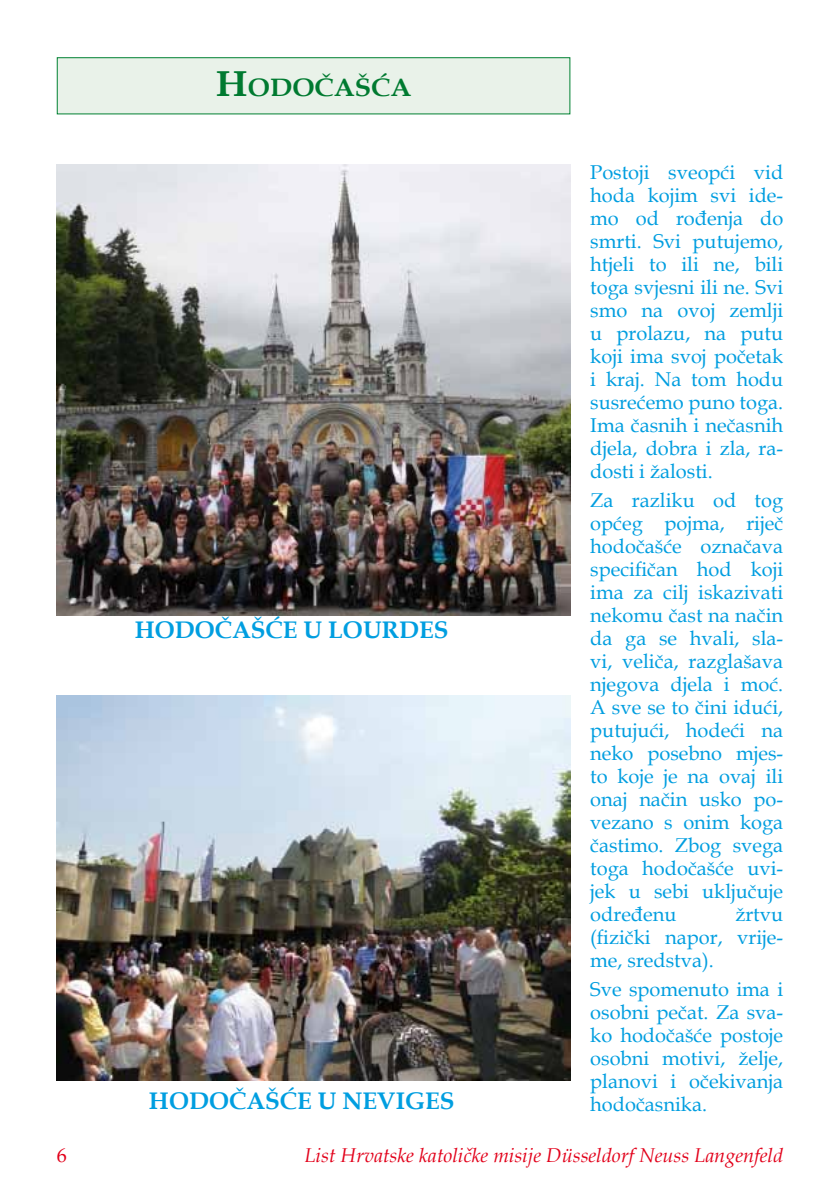
<style>
.page{position:relative;width:840px;height:1191px;background:#fff}
.page>*{position:absolute;margin:0;border:0;box-sizing:border-box;transform-origin:0 0}
.t1{font:700 25.2px "Book Antiqua";color:#007a30;scale:1.06 1}
.t2{font:700 24px "Book Antiqua";color:#009ee0}
.t3{font:20px/23px "Book Antiqua";color:#009ee0;text-align:justify}
.t4{font:italic 20px "Book Antiqua";color:#e2001a}
.t5{font:20px "Book Antiqua";color:#e2001a}
.s1{font-size:36px}
</style>
<div class="page">
<div style="left:57px;top:57px;width:513px;height:57px;background:#e9f2e9;border:1px solid #008132"></div>
<img style="left:57px;top:164px;width:513px;height:451px">
<img style="left:57px;top:695px;width:513px;height:385px">
<p class="t1" style="left:216px;top:70px;width:185px"><span class="s1">H</span>ODOČAŠĆA</p>
<p class="t2" style="left:135px;top:614px;width:315px">HODOČAŠĆE U LOURDES</p>
<p class="t2" style="left:149px;top:1084px;width:307px">HODOČAŠĆE U NEVIGES</p>
<p class="t3" style="left:590px;top:160px;width:194px">Postoji sveopći vid hoda kojim svi ide&shy;mo od rođenja do smrti. Svi putujemo, htjeli to ili ne, bili toga svjesni ili ne. Svi smo na ovoj zemlji u prolazu, na putu koji ima svoj početak i kraj. Na tom hodu susrećemo puno toga.<br>Ima časnih i nečasnih djela, dobra i zla, ra&shy;dosti i žalosti.</p>
<p class="t3" style="left:590px;top:488px;width:194px">Za razliku od tog općeg pojma, riječ hodočašće označava specifičan hod koji ima za cilj iskazivati nekomu čast na način da ga se hvali, sla&shy;vi, veliča, razglašava njegova djela i moć.<br>A sve se to čini idući, putujući, hodeći na neko posebno mjes&shy;to koje je na ovaj ili onaj način usko po&shy;vezano s onim koga častimo. Zbog svega toga hodočašće uvi&shy;jek u sebi uključuje određenu</p>
<p class="t3" style="left:590px;top:902px;width:194px;text-indent:145px">žrtvu (fizički napor, vrije&shy;me, sredstva).</p>
<p class="t3" style="left:590px;top:977px;width:194px">Sve spomenuto ima i osobni pečat. Za sva&shy;ko hodočašće postoje osobni motivi, želje, planovi i očekivanja hodočasnika.</p>
<p class="t5" style="left:57px;top:1140px;width:11px">6</p>
<p class="t4" style="left:304px;top:1140px;width:480px">List Hrvatske katoličke misije Düsseldorf Neuss Langenfeld</p>
</div>
